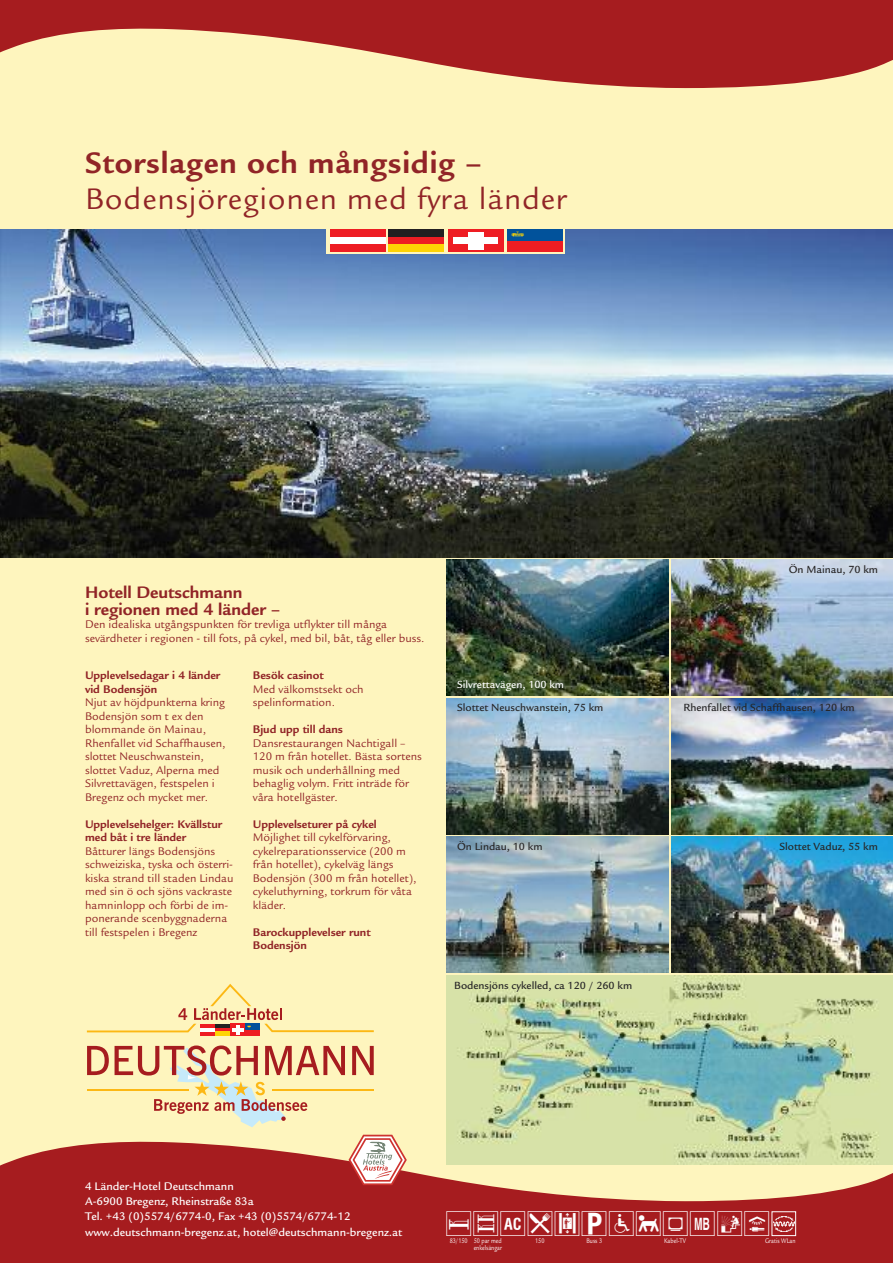
<style>
.page{position:relative;width:893px;height:1263px;background:#fef5be}
.page>*{position:absolute;margin:0;border:0;box-sizing:border-box;transform-origin:0 0}
.t1{font:32.25px "Legacy Sans";letter-spacing:.025em;color:#912427}
.t2{font:700 32.25px "Legacy Sans";letter-spacing:.025em;color:#912427}
.t3{font:30.9px "Tourist Font";color:#fff}
.t4{font:700 18px/16.5px "Legacy Sans";color:#912427}
.t5{font:12px/13.5px "Legacy Sans";color:#912427}
.t6{font:700 12px/13.5px "Legacy Sans";color:#912427}
.t7{font:500 12px/15px "Legacy Sans";color:#fff}
.t8{font:500 11.25px "Legacy Sans";color:#272627}
.t9{font:500 11.25px "Legacy Sans";color:#fff}
.t10{font:7.35px/6.9px "Legacy Sans";color:#fff;scale:.8 1}
</style>
<div class="page">
<svg style="left:0;top:0;width:893px;height:88px;fill:#a61c1f"></svg>
<img style="left:0;top:230px;width:893px;height:327px">
<svg style="left:0;top:1141px;width:893px;height:122px;fill:#a61c1f"></svg>
<svg style="left:327px;top:229px;width:238px;height:25px"></svg>
<div style="left:389px;top:230px;width:55px;height:7px;background:#231f20"></div>
<div style="left:389px;top:237px;width:55px;height:7px;background:#ee1d23"></div>
<div style="left:330px;top:237px;width:55px;height:7px;background:#fff"></div>
<div style="left:389px;top:244px;width:55px;height:8px;background:#fed304"></div>
<div style="left:448px;top:230px;width:56px;height:22px;background:#ee1d23"></div>
<div style="left:468px;top:232px;width:16px;height:17px;background:#fff"></div>
<div style="left:454px;top:238px;width:44px;height:6px;background:#fff"></div>
<div style="left:330px;top:230px;width:55px;height:7px;background:#ee1d23"></div>
<div style="left:330px;top:244px;width:55px;height:7px;background:#ee1d23"></div>
<div style="left:507px;top:241px;width:56px;height:11px;background:#ee1d23"></div>
<div style="left:507px;top:230px;width:56px;height:11px;background:#01529b"></div>
<svg style="left:511px;top:231px;width:13px;height:6px"></svg>
<img style="left:446px;top:560px;width:222px;height:136px">
<img style="left:671px;top:560px;width:222px;height:136px">
<img style="left:446px;top:698px;width:222px;height:136px">
<img style="left:671px;top:698px;width:222px;height:136px">
<img style="left:446px;top:837px;width:222px;height:136px">
<img style="left:671px;top:837px;width:222px;height:136px">
<img style="left:446px;top:975px;width:447px;height:189px">
<hr style="left:87px;top:1089px;width:101px;height:2px;background:#fcb814">
<hr style="left:272px;top:1089px;width:102px;height:2px;background:#fcb814">
<div style="left:216px;top:1031px;width:14px;height:5px;background:#fed304"></div>
<svg style="left:231px;top:1034px;width:14px;height:2px"></svg>
<hr style="left:201px;top:1031px;width:14px;height:4px;background:#ee1d23">
<div style="left:246px;top:1030px;width:14px;height:6px;background:#ee1d23"></div>
<svg style="left:87px;top:1046px;width:22px;height:29px"></svg>
<svg style="left:352px;top:1046px;width:22px;height:29px"></svg>
<svg style="left:87px;top:984px;width:287px;height:50px"></svg>
<svg style="left:115px;top:1045px;width:230px;height:82px"></svg>
<svg style="left:348px;top:1135px;width:59px;height:50px"></svg>
<img style="left:774px;top:1216px;width:20px;height:16px">
<div style="left:771px;top:1211px;width:25px;height:25px;border:1px solid #fff"></div>
<h1 class="t2" style="left:85px;top:151px;width:398px">Storslagen och mångsidig –</h1>
<h1 class="t1" style="left:85px;top:187px;width:483px">Bodensjöregionen med fyra länder</h1>
<p class="t8" style="left:789px;top:565px;width:91px">Ön Mainau, 70 km</p>
<h3 class="t4" style="left:85px;top:586px;width:197px">Hotell Deutschmann<br>i regionen med 4 länder –</h3>
<p class="t5" style="left:85px;top:619px;width:341px">Den idealiska utgångspunkten för trevliga utflykter till många sevärdheter i regionen - till fots, på cykel, med bil, båt, tåg eller buss.</p>
<p class="t6" style="left:253px;top:670px;width:72px">Besök casinot</p>
<p class="t5" style="left:253px;top:683px;width:112px">Med välkomstsekt och spelinformation.</p>
<p class="t6" style="left:253px;top:724px;width:92px">Bjud upp till dans</p>
<p class="t5" style="left:253px;top:737px;width:170px">Dansrestaurangen Nachtigall –<br>120 m från hotellet. Bästa sortens musik och underhållning med behaglig volym. Fritt inträde för våra hotellgäster.</p>
<p class="t6" style="left:253px;top:818px;width:125px">Upplevelseturer på cykel</p>
<p class="t5" style="left:253px;top:832px;width:165px">Möjlighet till cykelförvaring, cykelreparationsservice (200 m från hotellet), cykelväg längs<br>Bodensjön (300 m från hotellet), cykeluthyrning, torkrum för våta kläder.</p>
<p class="t6" style="left:253px;top:926px;width:119px">Barockupplevelser runt<br>Bodensjön</p>
<p class="t6" style="left:85px;top:670px;width:137px">Upplevelsedagar i 4 länder vid Bodensjön</p>
<p class="t5" style="left:85px;top:697px;width:142px">Njut av höjdpunkterna kring<br>Bodensjön som t ex den blommande ön Mainau,<br>Rhenfallet vid Schaffhausen, slottet Neuschwanstein, slottet Vaduz, Alperna med<br>Silvrettavägen, festspelen i<br>Bregenz och mycket mer.</p>
<p class="t6" style="left:85px;top:818px;width:139px">Upplevelsehelger: Kvällstur med båt i tre länder</p>
<p class="t5" style="left:85px;top:845px;width:150px">Båtturer längs Bodensjöns schweiziska, tyska och österri&shy;kiska strand till staden Lindau med sin ö och sjöns vackraste hamninlopp och förbi de im&shy;ponerande scenbyggnaderna till festspelen i Bregenz</p>
<p class="t9" style="left:457px;top:680px;width:109px">Silvrettavägen, 100 km</p>
<p class="t8" style="left:457px;top:703px;width:148px">Slottet Neuschwanstein, 75 km</p>
<p class="t8" style="left:683px;top:703px;width:173px">Rhenfallet vid Schaffhausen, 120 km</p>
<p class="t8" style="left:457px;top:842px;width:87px">Ön Lindau, 10 km</p>
<p class="t8" style="left:779px;top:842px;width:100px">Slottet Vaduz, 55 km</p>
<p class="t8" style="left:454px;top:981px;width:179px">Bodensjöns cykelled, ca 120 / 260 km</p>
<p class="t7" style="left:85px;top:1180px;width:319px">4 Länder-Hotel Deutschmann<br>A-6900 Bregenz, Rheinstraße 83a<br>Tel. +43 (0)5574/6774-0, Fax +43 (0)5574/6774-12 www.deutschmann-bregenz.at, hotel@deutschmann-bregenz.at</p>
<h2 class="t3" style="left:446px;top:1207px;width:327px">G,ÄFwHhC˜¿mÁ</h2>
<p class="t10" style="left:450px;top:1238px;width:24px">83/150</p>
<p class="t10" style="left:474px;top:1238px;width:37px">50 par med enkelsängar</p>
<p class="t10" style="left:535px;top:1238px;width:13px">150</p>
<p class="t10" style="left:586px;top:1238px;width:21px">Buss 3</p>
<p class="t10" style="left:664px;top:1238px;width:29px">Kabel-TV</p>
<p class="t10" style="left:765px;top:1238px;width:39px">Gratis WLan</p>
</div>
